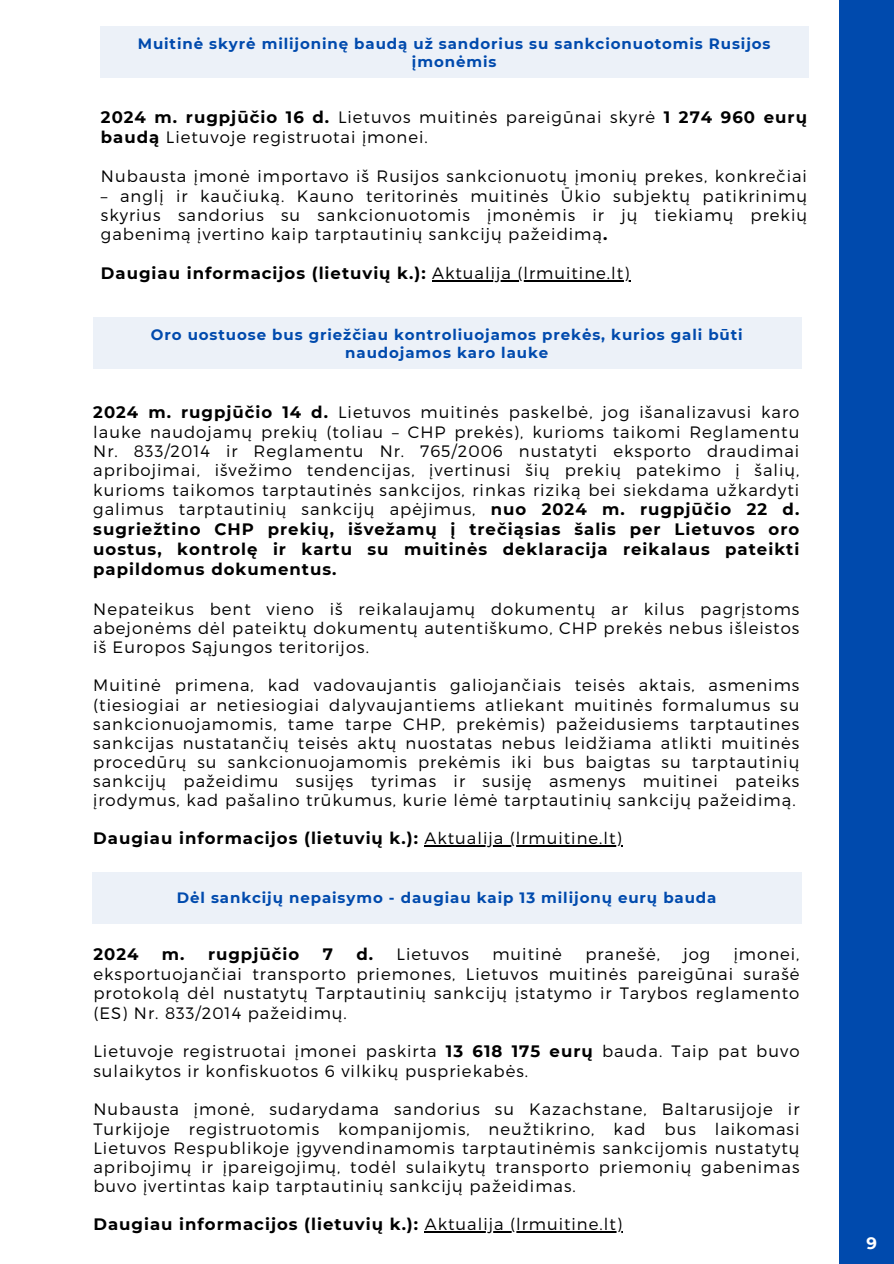
<style>
.page{position:relative;width:894px;height:1264px;background:#fff}
.page>*{position:absolute;margin:0;border:0;box-sizing:border-box;transform-origin:0 0}
.t1{font:300 16.5px/19.2px "Montserrat";letter-spacing:.06em;color:#000;text-align:justify}
.t2{font:700 16.5px "Montserrat";letter-spacing:.06em;color:#000}
.t3{font:700 16.5px "Montserrat";color:#fff}
.t4{font:700 15px/18px "Montserrat";letter-spacing:.06em;color:#004aad;text-align:center}
.s1{font-weight:700}
.s2{font-weight:300}
</style>
<div class="page">
<hr style="left:432px;top:280px;width:198px;height:1px;background:#000">
<hr style="left:424px;top:845px;width:198px;height:1px;background:#000">
<hr style="left:425px;top:1231px;width:197px;height:1px;background:#000">
<div style="left:839px;top:0;width:54px;height:1263px;background:#004aad"></div>
<p class="t4" style="left:138px;top:34px;width:634px">Muitinė skyrė milijoninę baudą už sandorius su sankcionuotomis Rusijos įmonėmis</p>
<h1 class="t1" style="left:101px;top:106px;width:707px;line-height:20.2px"><span class="s1">2024 m. rugpjūčio 16 d.</span> Lietuvos muitinės pareigūnai skyrė <span class="s1">1 274 960 eurų baudą</span> Lietuvoje registruotai įmonei.</h1>
<p class="t1" style="left:101px;top:166px;width:707px">Nubausta įmonė importavo iš Rusijos sankcionuotų įmonių prekes, konkrečiai</p>
<p class="t1" style="left:101px;top:185px;width:707px">– anglį ir kaučiuką. Kauno teritorinės muitinės Ūkio subjektų patikrinimų skyrius sandorius su sankcionuotomis įmonėmis ir jų tiekiamų prekių gabenimą įvertino kaip tarptautinių sankcijų pažeidimą<span class="s1">.</span></p>
<p class="t2" style="left:101px;top:263px;width:530px">Daugiau informacijos (lietuvių k.): <span class="s2">Aktualija (lrmuitine.lt)</span></p>
<p class="t4" style="left:151px;top:326px;width:593px">Oro uostuose bus griežčiau kontroliuojamos prekės, kurios gali būti naudojamos karo lauke</p>
<h1 class="t1" style="left:93px;top:401px;width:707px;line-height:19.6px"><span class="s1">2024 m. rugpjūčio 14 d.</span> Lietuvos muitinės paskelbė, jog išanalizavusi karo lauke naudojamų prekių (toliau – CHP prekės), kurioms taikomi Reglamentu Nr. 833/2014 ir Reglamentu Nr. 765/2006 nustatyti eksporto draudimai apribojimai, išvežimo tendencijas, įvertinusi šių prekių patekimo į šalių, kurioms taikomos tarptautinės sankcijos, rinkas riziką bei siekdama užkardyti galimus tarptautinių sankcijų apėjimus, <span class="s1">nuo 2024 m. rugpjūčio 22 d. sugriežtino CHP prekių, išvežamų į trečiąsias šalis per Lietuvos oro uostus, kontrolę ir kartu su muitinės deklaracija reikalaus pateikti papildomus dokumentus.</span></h1>
<p class="t1" style="left:93px;top:598px;width:707px">Nepateikus bent vieno iš reikalaujamų dokumentų ar kilus pagrįstoms abejonėms dėl pateiktų dokumentų autentiškumo, CHP prekės nebus išleistos iš Europos Sąjungos teritorijos.</p>
<p class="t1" style="left:93px;top:675px;width:707px">Muitinė primena, kad vadovaujantis galiojančiais teisės aktais, asmenims (tiesiogiai ar netiesiogiai dalyvaujantiems atliekant muitinės formalumus su sankcionuojamomis, tame tarpe CHP, prekėmis) pažeidusiems tarptautines sankcijas nustatančių teisės aktų nuostatas nebus leidžiama atlikti muitinės procedūrų su sankcionuojamomis prekėmis iki bus baigtas su tarptautinių sankcijų pažeidimu susijęs tyrimas ir susiję asmenys muitinei pateiks įrodymus, kad pašalino trūkumus, kurie lėmė tarptautinių sankcijų pažeidimą.</p>
<p class="t2" style="left:93px;top:828px;width:530px">Daugiau informacijos (lietuvių k.): <span class="s2">Aktualija (lrmuitine.lt)</span></p>
<p class="t4" style="left:177px;top:888px;width:541px">Dėl sankcijų nepaisymo - daugiau kaip 13 milijonų eurų bauda</p>
<h1 class="t2" style="left:93px;top:944px;width:46px">2024</h1>
<h1 class="t2" style="left:162px;top:944px;width:139px">m. rugpjūčio</h1>
<h1 class="t2" style="left:322px;top:944px;width:12px">7</h1>
<h1 class="t1" style="left:356px;top:943px;width:114px"><span class="s1">d.</span> Lietuvos</h1>
<h1 class="t1" style="left:492px;top:943px;width:71px">muitinė</h1>
<h1 class="t1" style="left:585px;top:943px;width:76px">pranešė,</h1>
<h1 class="t1" style="left:683px;top:943px;width:29px">jog</h1>
<h1 class="t1" style="left:93px;top:943px;width:707px;text-indent:640px">įmonei, eksportuojančiai transporto priemones, Lietuvos muitinės pareigūnai surašė protokolą dėl nustatytų Tarptautinių sankcijų įstatymo ir Tarybos reglamento (ES) Nr. 833/2014 pažeidimų.</h1>
<p class="t1" style="left:93px;top:1040px;width:707px;line-height:20.2px">Lietuvoje registruotai įmonei paskirta <span class="s1">13 618 175 eurų</span> bauda. Taip pat buvo sulaikytos ir konfiskuotos 6 vilkikų puspriekabės.</p>
<p class="t1" style="left:93px;top:1099px;width:707px">Nubausta įmonė, sudarydama sandorius su Kazachstane, Baltarusijoje ir Turkijoje registruotomis kompanijomis, neužtikrino, kad bus laikomasi Lietuvos Respublikoje įgyvendinamomis tarptautinėmis sankcijomis nustatytų apribojimų ir įpareigojimų, todėl sulaikytų transporto priemonių gabenimas buvo įvertintas kaip tarptautinių sankcijų pažeidimas.</p>
<p class="t2" style="left:93px;top:1214px;width:530px">Daugiau informacijos (lietuvių k.): <span class="s2">Aktualija (lrmuitine.lt)</span></p>
<p class="t3" style="left:866px;top:1233px;width:12px">9</p>
</div>
